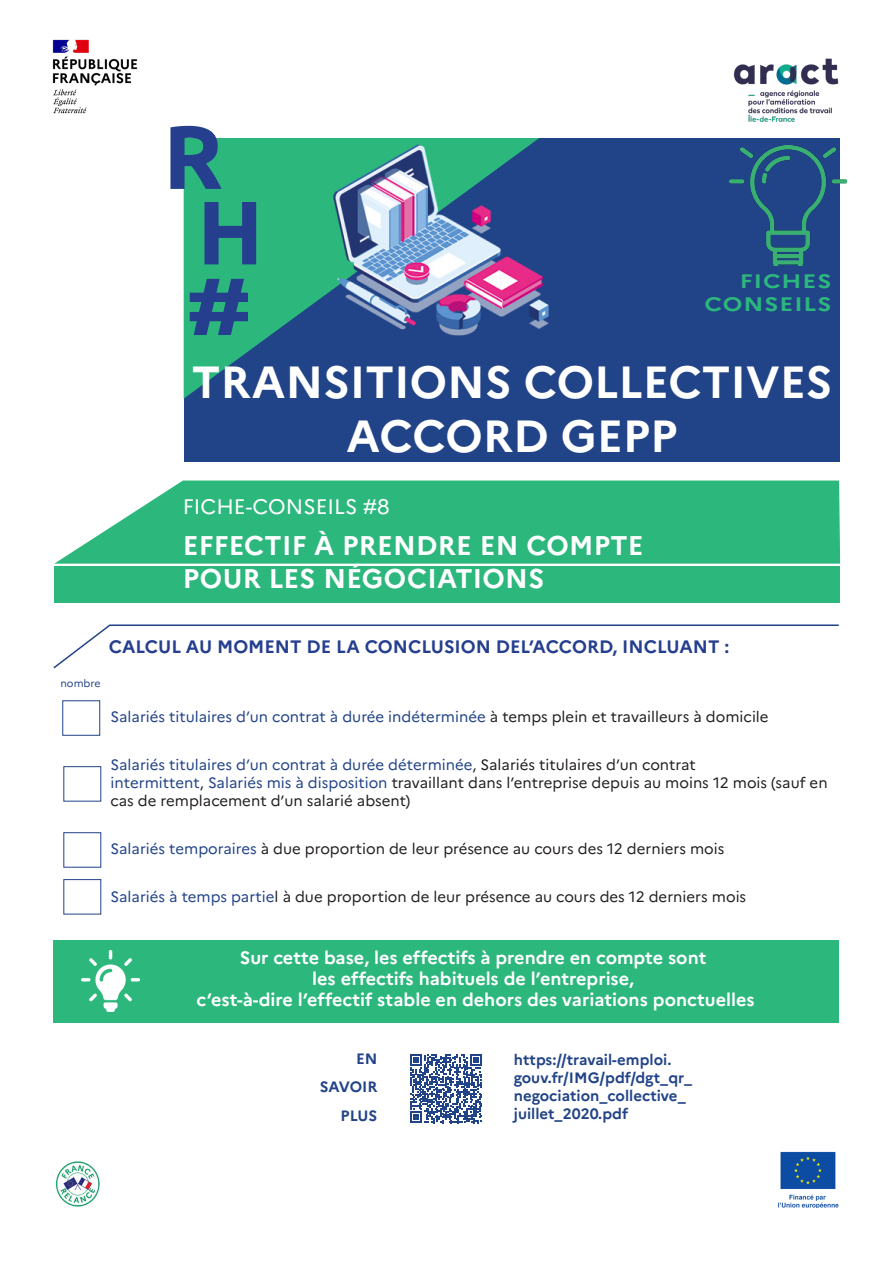
<style>
.page{position:relative;width:893px;height:1263px;background:#fff}
.page>*{position:absolute;margin:0;border:0;box-sizing:border-box;transform-origin:0 0}
.t1{font:700 90px "Ubuntu";color:#253f8e}
.t2{font:700 81px "Ubuntu";color:#253f8e;scale:1.22 1}
.t3{font:700 45px "Marianne";color:#fff}
.t4{font:700 27px "Marianne";letter-spacing:.01em;color:#fff}
.t5{font:21px "Marianne";color:#fff}
.t6{font:700 19.5px "Marianne";letter-spacing:.04em;color:#2cb77d;scale:1.22 1}
.t7{font:700 18px "Marianne";color:#fff}
.t8{font:700 18px "Marianne";color:#253f8e}
.t9{font:15px/18px "Marianne";color:#231f20}
.t10{font:15px "Marianne";color:#214387}
.t11{font:700 15px/18px "Marianne";color:#214387}
.t12{font:10.5px "Marianne";color:#214387}
.s1{color:#231f20}
.s2{color:#214387}
</style>
<div class="page">
<div style="left:53px;top:940px;width:786px;height:83px;background:#2cb77d"></div>
<div style="left:54px;top:566px;width:786px;height:36px;background:#2cb77d"></div>
<svg style="left:54px;top:480px;width:786px;height:84px;fill:#2cb77d"></svg>
<svg style="left:53px;top:624px;width:786px;height:45px"></svg>
<img style="left:81px;top:951px;width:58px;height:60px">
<svg style="left:410px;top:1054px;width:72px;height:69px"></svg>
<div style="left:184px;top:138px;width:656px;height:324px;background:#214387"></div>
<svg style="left:184px;top:138px;width:144px;height:261px;fill:#2cb77d"></svg>
<img style="left:328px;top:138px;width:221px;height:198px">
<img style="left:52px;top:39px;width:86px;height:75px">
<img style="left:733px;top:58px;width:106px;height:64px">
<img style="left:730px;top:146px;width:116px;height:120px">
<img style="left:55px;top:1161px;width:45px;height:46px">
<img style="left:778px;top:1151px;width:61px;height:56px">
<p class="t1" style="left:163px;top:102px;width:62px">R</p>
<p class="t1" style="left:197px;top:178px;width:68px">H</p>
<p class="t2" style="left:184px;top:257px;width:58px">#</p>
<p class="t6" style="left:740px;top:269px;width:76px">FICHES</p>
<p class="t6" style="left:704px;top:292px;width:106px">CONSEILS</p>
<p class="t3" style="left:192px;top:354px;width:642px">TRANSITIONS COLLECTIVES</p>
<p class="t3" style="left:347px;top:408px;width:332px">ACCORD GEPP</p>
<p class="t5" style="left:183px;top:494px;width:208px">FICHE-CONSEILS #8</p>
<p class="t4" style="left:183px;top:529px;width:462px">EFFECTIF À PRENDRE EN COMPTE</p>
<p class="t4" style="left:183px;top:562px;width:363px">POUR LES NÉGOCIATIONS</p>
<p class="t12" style="left:60px;top:677px;width:42px">nombre</p>
<p class="t8" style="left:109px;top:635px;width:622px">CALCUL AU MOMENT DE LA CONCLUSION DEL’ACCORD, INCLUANT :</p>
<p class="t10" style="left:111px;top:707px;width:660px">Salariés titulaires d’un contrat à durée indéterminée <span class="s1">à temps plein et travailleurs à domicile</span></p>
<p class="t10" style="left:111px;top:755px;width:587px">Salariés titulaires d’un contrat à durée déterminée<span class="s1">, Salariés titulaires d’un contrat</span></p>
<p class="t9" style="left:111px;top:773px;width:719px"><span class="s2">intermittent</span>, <span class="s2">Salariés mis à disposition</span> travaillant dans l’entreprise depuis au moins 12 mois (sauf en cas de remplacement d’un salarié absent)</p>
<p class="t9" style="left:111px;top:839px;width:615px"><span class="s2">Salariés temporaires</span> à due proportion de leur présence au cours des 12 derniers mois</p>
<p class="t9" style="left:111px;top:887px;width:637px"><span class="s2">Salariés à temps partie</span>l à due proportion de leur présence au cours des 12 derniers mois</p>
<p class="t7" style="left:240px;top:947px;width:468px">Sur cette base, les effectifs à prendre en compte sont</p>
<p class="t7" style="left:312px;top:968px;width:323px">les effectifs habituels de l’entreprise,</p>
<p class="t7" style="left:197px;top:989px;width:560px">c’est-à-dire l’effectif stable en dehors des variations ponctuelles</p>
<p class="t11" style="left:356px;top:1049px;width:23px">EN</p>
<p class="t11" style="left:320px;top:1078px;width:59px">SAVOIR</p>
<p class="t11" style="left:341px;top:1106px;width:38px">PLUS</p>
<p class="t11" style="left:514px;top:1051px;width:180px">https://travail-emploi. gouv.fr/IMG/pdf/dgt_qr_ negociation_collective_ juillet_2020.pdf</p>
</div>
